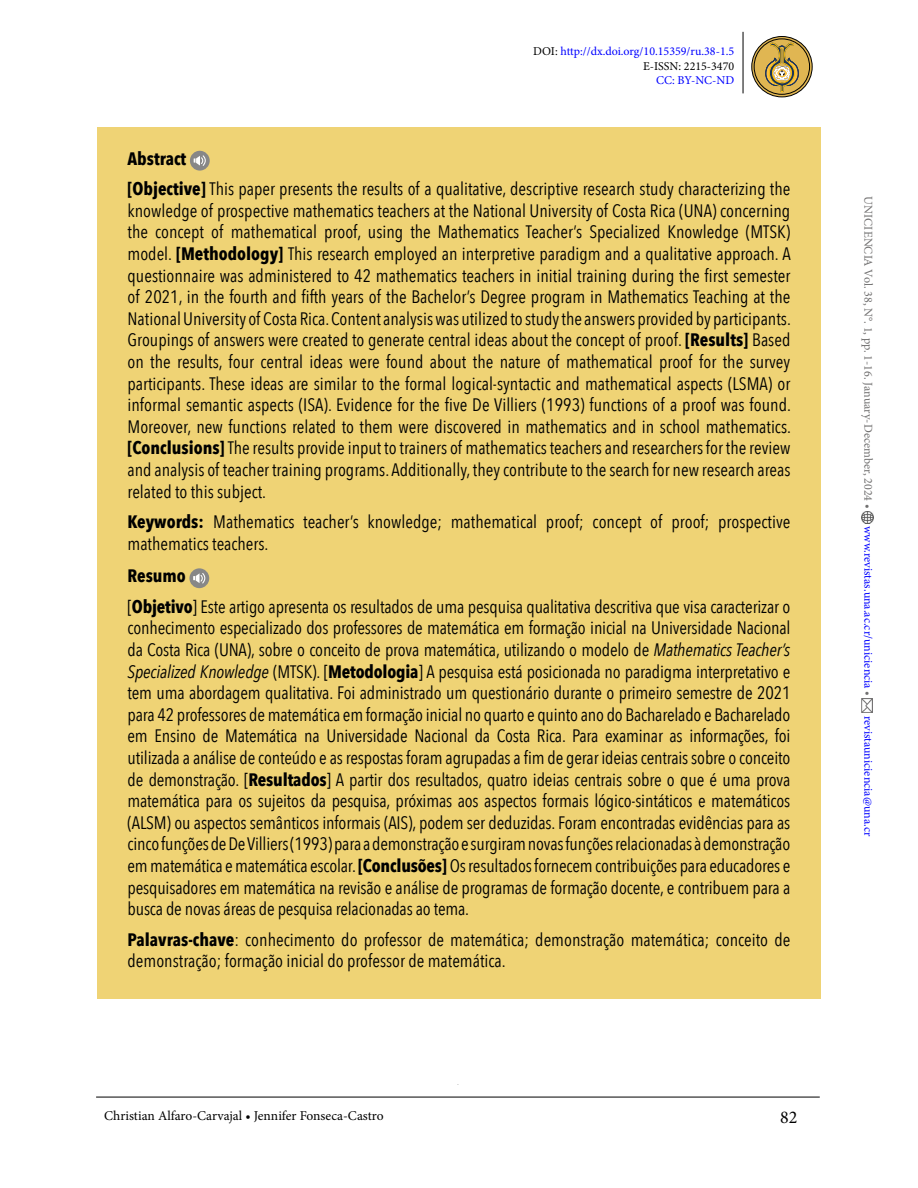
<style>
.page{position:relative;width:918px;height:1188px;background:#fff}
.page>*{position:absolute;margin:0;border:0;box-sizing:border-box;transform-origin:0 0}
.t1{font:18px/21.6px "Avenir Next Condensed";color:#000}
.t2{font:18px "Minion Pro";color:#000}
.t3{font:13.5px "Minion Pro";color:#000}
.t4{font:12px/14.4px "Minion Pro";color:#00f;text-align:right}
.t5{font:12px "Minion Pro";color:#706f6f}
.s1{color:#000}
.s2{font-weight:700}
.s3{font-style:italic}
.s4{color:#706f6f}
</style>
<div class="page">
<hr style="left:743px;top:32px;width:1px;height:61px;background:#000">
<svg style="left:862px;top:511px;width:12px;height:12px"></svg>
<img style="left:862px;top:699px;width:10px;height:14px">
<hr style="left:96px;top:1097px;width:724px;height:1px;background:#000">
<svg style="left:752px;top:37px;width:60px;height:60px"></svg>
<div style="left:754px;top:39px;width:56px;height:56px;border:1px solid #000;border-radius:50%"></div>
<div style="left:751px;top:36px;width:62px;height:61px;border:1px solid #000;border-radius:50%"></div>
<svg style="left:765px;top:42px;width:34px;height:50px;background:#bb9e53"></svg>
<div style="left:97px;top:128px;width:724px;height:871px;background:#efd375"></div>
<div style="left:190px;top:151px;width:20px;height:20px;background:#878787;border-radius:50%"></div>
<svg style="left:194px;top:155px;width:12px;height:11px"></svg>
<div style="left:189px;top:568px;width:20px;height:20px;background:#878787;border-radius:50%"></div>
<svg style="left:193px;top:573px;width:12px;height:10px"></svg>
<p class="t4" style="left:533px;top:45px;width:203px"><span class="s1">DOI:</span> http://dx.doi.org/10.15359/ru.38-1.5<br><span class="s1">E-ISSN: 2215-3470</span></p>
<p class="t4" style="left:656px;top:73px;width:80px">CC: BY-NC-ND</p>
<p class="t1" style="left:128px;top:142px;width:664px;line-height:30.6px"><span class="s2">Abstract<br>[Objective]</span> This paper presents the results of a qualitative, descriptive research study characterizing the</p>
<p class="t1" style="left:128px;top:199px;width:665px;text-align:justify">knowledge of prospective mathematics teachers at the National University of Costa Rica (UNA) concerning the concept of mathematical proof, using the Mathematics Teacher’s Specialized Knowledge (MTSK) model. <span class="s2">[Methodology]</span> This research employed an interpretive paradigm and a qualitative approach. A questionnaire was administered to 42 mathematics teachers in initial training during the first semester of 2021, in the fourth and fifth years of the Bachelor’s Degree program in Mathematics Teaching at the National University of Costa Rica. Content analysis was utilized to study the answers provided by participants.<br>Groupings of answers were created to generate central ideas about the concept of proof. <span class="s2">[Results]</span> Based on the results, four central ideas were found about the nature of mathematical proof for the survey participants. These ideas are similar to the formal logical-syntactic and mathematical aspects (LSMA) or informal semantic aspects (ISA). Evidence for the five De Villiers (1993) functions of a proof was found.<br>Moreover, new functions related to them were discovered in mathematics and in school mathematics. <span class="s2">[Conclusions]</span> The results provide input to trainers of mathematics teachers and researchers for the review and analysis of teacher training programs. Additionally, they contribute to the search for new research areas related to this subject.</p>
<p class="t1" style="left:128px;top:510px;width:664px"><span class="s2">Keywords:</span> Mathematics teacher’s knowledge; mathematical proof; concept of proof; prospective mathematics teachers.</p>
<p class="t1" style="left:128px;top:560px;width:664px;line-height:30.6px"><span class="s2">Resumo<br></span>[<span class="s2">Objetivo</span>] Este artigo apresenta os resultados de uma pesquisa qualitativa descritiva que visa caracterizar o</p>
<p class="t1" style="left:128px;top:616px;width:664px;text-align:justify">conhecimento especializado dos professores de matemática em formação inicial na Universidade Nacional da Costa Rica (UNA), sobre o conceito de prova matemática, utilizando o modelo de <span class="s3">Mathematics Teacher’s Specialized Knowledge</span> (MTSK). [<span class="s2">Metodologia</span>] A pesquisa está posicionada no paradigma interpretativo e tem uma abordagem qualitativa. Foi administrado um questionário durante o primeiro semestre de 2021 para 42 professores de matemática em formação inicial no quarto e quinto ano do Bacharelado e Bacharelado em Ensino de Matemática na Universidade Nacional da Costa Rica. Para examinar as informações, foi utilizada a análise de conteúdo e as respostas foram agrupadas a fim de gerar ideias centrais sobre o conceito de demonstração. [<span class="s2">Resultados</span>] A partir dos resultados, quatro ideias centrais sobre o que é uma prova matemática para os sujeitos da pesquisa, próximas aos aspectos formais lógico-sintáticos e matemáticos (ALSM) ou aspectos semânticos informais (AIS), podem ser deduzidas. Foram encontradas evidências para as cinco funções de De Villiers (1993) para a demonstração e surgiram novas funções relacionadas à demonstração em matemática e matemática escolar. <span class="s2">[Conclusões]</span> Os resultados fornecem contribuições para educadores e pesquisadores em matemática na revisão e análise de programas de formação docente, e contribuem para a busca de novas áreas de pesquisa relacionadas ao tema.</p>
<p class="t1" style="left:128px;top:928px;width:664px"><span class="s2">Palavras-chave</span>: conhecimento do professor de matemática; demonstração matemática; conceito de demonstração; formação inicial do professor de matemática.</p>
<p class="t3" style="left:104px;top:1106px;width:281px">Christian Alfaro-Carvajal • Jennifer Fonseca-Castro</p>
<p class="t2" style="left:780px;top:1105px;width:19px">82</p>
<p class="t5" style="left:876px;top:196px;width:314px;rotate:90deg">UNICIENCIA Vol. 38, N°. 1, pp. 1-16. January-December, 2024 •</p>
<p class="t4" style="left:876px;top:526px;width:172px;rotate:90deg">www.revistas.una.ac.cr/uniciencia <span class="s4">•</span></p>
<p class="t4" style="left:876px;top:716px;width:122px;rotate:90deg">revistauniciencia@una.cr</p>
</div>
